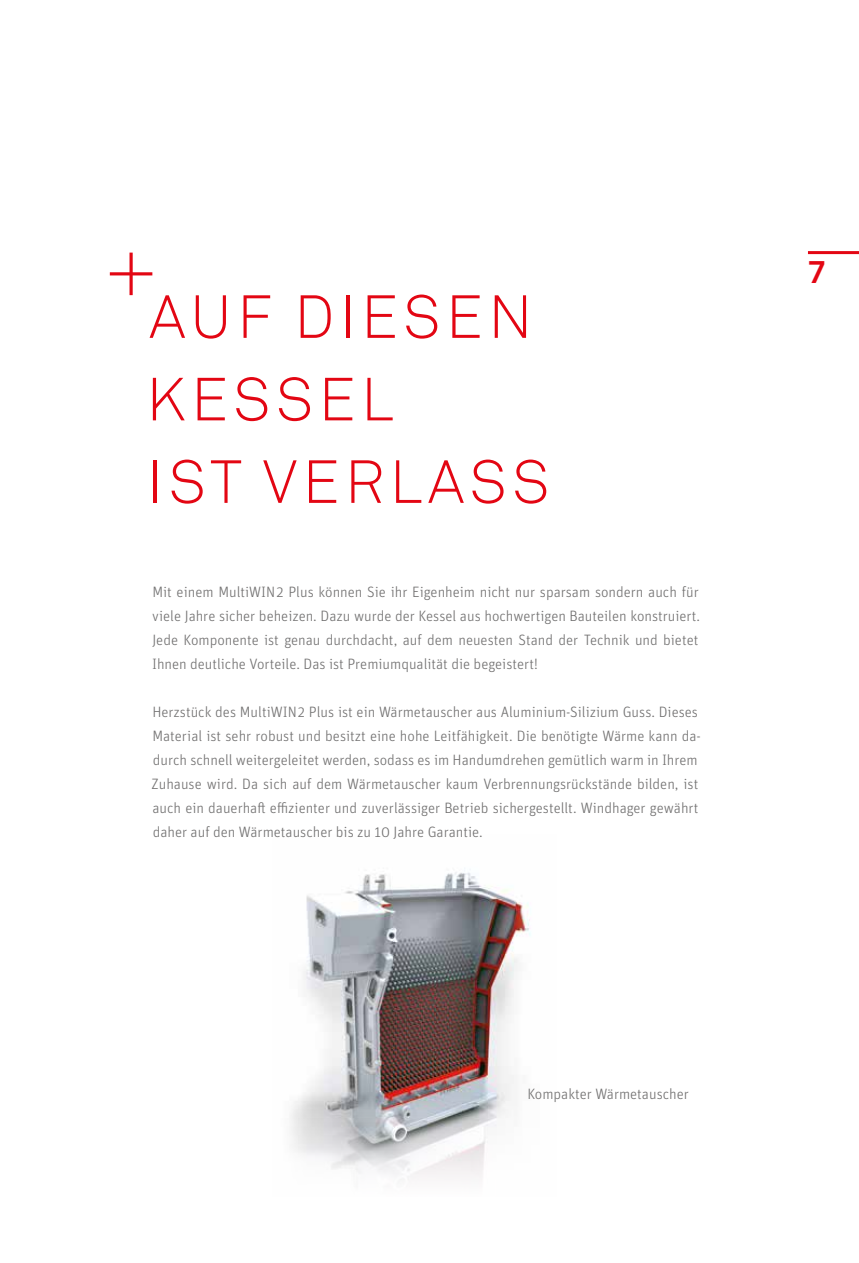
<style>
.page{position:relative;width:859px;height:1263px;background:#fff}
.page>*{position:absolute;margin:0;border:0;box-sizing:border-box;transform-origin:0 0}
.t1{font:300 60px/82.5px "Akkurat Pro";letter-spacing:.09em;color:#e30613}
.t2{font:700 31.5px "Akkurat Pro";color:#e30613}
.t3{font:300 15px/24px "Unit OT";color:#706f6f}
</style>
<div class="page">
<img style="left:290px;top:872px;width:241px;height:308px">
<svg style="left:110px;top:253px;width:42px;height:42px"></svg>
<hr style="left:808px;top:251px;width:51px;height:3px;background:#e30613">
<h1 class="t1" style="left:146px;top:276px;width:405px">AUF DIESEN<br>KESSEL<br>IST VERLASS</h1>
<p class="t3" style="left:152px;top:580px;width:550px">Mit einem MultiWIN2 Plus können Sie ihr Eigenheim nicht nur sparsam sondern auch für viele Jahre sicher beheizen. Dazu wurde der Kessel aus hochwertigen Bauteilen konstruiert.<br>Jede Komponente ist genau durchdacht, auf dem neuesten Stand der Technik und bietet Ihnen deutliche Vorteile. Das ist Premiumqualität die begeistert!</p>
<p class="t3" style="left:152px;top:700px;width:551px">Herzstück des MultiWIN2 Plus ist ein Wärmetauscher aus Aluminium-Silizium Guss. Dieses Material ist sehr robust und besitzt eine hohe Leitfähigkeit. Die benötigte Wärme kann da&shy;durch schnell weitergeleitet werden, sodass es im Handumdrehen gemütlich warm in Ihrem Zuhause wird. Da sich auf dem Wärmetauscher kaum Verbrennungsrückstände bilden, ist auch ein dauerhaft effizienter und zuverlässiger Betrieb sichergestellt. Windhager gewährt daher auf den Wärmetauscher bis zu 10 Jahre Garantie.</p>
<p class="t3" style="left:527px;top:1082px;width:163px">Kompakter Wärmetauscher</p>
<h2 class="t2" style="left:808px;top:253px;width:19px">7</h2>
</div>
